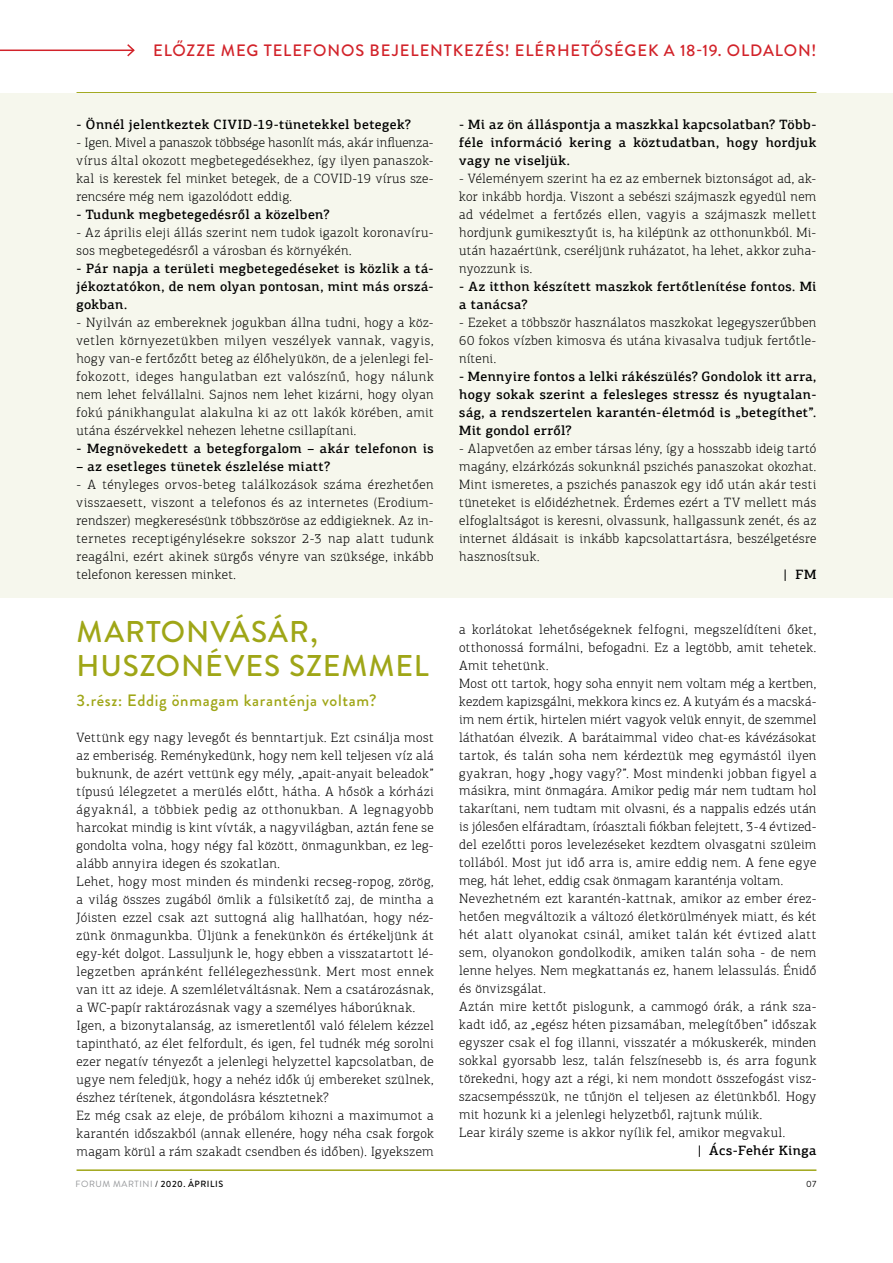
<style>
.page{position:relative;width:893px;height:1263px;background:#fff}
.page>*{position:absolute;margin:0;border:0;box-sizing:border-box;transform-origin:0 0}
.t1{font:500 30px/34.5px "Brandon Grotesque";letter-spacing:.03em;color:#9fa617}
.t2{font:500 16.5px "Brandon Grotesque";letter-spacing:.055em;color:#d2232a}
.t3{font:500 16.5px "Brandon Grotesque";letter-spacing:.04em;color:#9fa617}
.t4{font:300 13.5px/18px "PF Agora Slab Pro";letter-spacing:.03em;color:#000;text-align:justify}
.t5{font:500 13.5px/18px "PF Agora Slab Pro";letter-spacing:.03em;color:#000;text-align:justify}
.t6{font:9px "Brandon Grotesque";letter-spacing:.06em;color:#939598}
.t7{font:9px "Brandon Grotesque";color:#000}
.s1{color:#000}
.s2{font-weight:500;color:#000}
</style>
<div class="page">
<hr style="left:77px;top:92px;width:739px;height:2px;background:#9fa617">
<hr style="left:77px;top:1169px;width:739px;height:2px;background:#9fa617">
<div style="left:0;top:94px;width:893px;height:504px;background:#f6f7ed"></div>
<hr style="left:0;top:50px;width:134px;height:1px;background:#d2232a">
<svg style="left:126px;top:44px;width:9px;height:13px"></svg>
<p class="t2" style="left:153px;top:39px;width:665px">ELŐZZE MEG TELEFONOS BEJELENTKEZÉS! ELÉRHETŐSÉGEK A 18-19. OLDALON!</p>
<p class="t5" style="left:77px;top:116px;width:336px">- Önnél jelentkeztek CIVID-19-tünetekkel betegek?</p>
<p class="t4" style="left:77px;top:134px;width:359px">- Igen. Mivel a panaszok többsége hasonlít más, akár influenza&shy;vírus által okozott megbetegedésekhez, így ilyen panaszok&shy;kal is kerestek fel minket betegek, de a COVID-19 vírus sze&shy;rencsére még nem igazolódott eddig.</p>
<p class="t5" style="left:77px;top:206px;width:255px">- Tudunk megbetegedésről a közelben?</p>
<p class="t4" style="left:77px;top:224px;width:359px">- Az április eleji állás szerint nem tudok igazolt koronavíru&shy;sos megbetegedésről a városban és környékén.</p>
<p class="t5" style="left:77px;top:260px;width:359px">- Pár napja a területi megbetegedéseket is közlik a tá&shy;jékoztatókon, de nem olyan pontosan, mint más orszá&shy;gokban.</p>
<p class="t4" style="left:77px;top:314px;width:359px">- Nyilván az embereknek jogukban állna tudni, hogy a köz&shy;vetlen környezetükben milyen veszélyek vannak, vagyis, hogy van-e fertőzőtt beteg az élőhelyükön, de a jelenlegi fel&shy;fokozott, ideges hangulatban ezt valószínű, hogy nálunk nem lehet felvállalni. Sajnos nem lehet kizárni, hogy olyan fokú pánikhangulat alakulna ki az ott lakók körében, amit utána észérvekkel nehezen lehetne csillapítani.</p>
<p class="t5" style="left:77px;top:440px;width:359px">- Megnövekedett a betegforgalom – akár telefonon is</p>
<p class="t5" style="left:77px;top:458px;width:255px">– az esetleges tünetek észlelése miatt?</p>
<p class="t4" style="left:77px;top:476px;width:359px">- A tényleges orvos-beteg találkozások száma érezhetően visszaesett, viszont a telefonos és az internetes (Erodium&shy;rendszer) megkeresésünk többszöröse az eddigieknek. Az in&shy;ternetes receptigénylésekre sokszor 2-3 nap alatt tudunk reagálni, ezért akinek sürgős vényre van szüksége, inkább telefonon keressen minket.</p>
<h1 class="t1" style="left:77px;top:615px;width:354px">MARTONVÁSÁR,<br>HUSZONÉVES SZEMMEL</h1>
<p class="t3" style="left:77px;top:688px;width:302px">3.rész: Eddig önmagam karanténja voltam?</p>
<p class="t4" style="left:77px;top:728px;width:359px;text-align:left">Vettünk egy nagy levegőt és benntartjuk. Ezt csinálja most az emberiség. Reménykedünk, hogy nem kell teljesen víz alá buknunk, de azért vettünk egy mély, „apait-anyait beleadok” típusú lélegzetet a merülés előtt, hátha. A hősök a kórházi ágyaknál, a többiek pedig az otthonukban. A legnagyobb harcokat mindig is kint vívták, a nagyvilágban, aztán fene se gondolta volna, hogy négy fal között, önmagunkban, ez leg&shy;alább annyira idegen és szokatlan.<br>Lehet, hogy most minden és mindenki recseg-ropog, zörög, a világ összes zugából ömlik a fülsiketítő zaj, de mintha a Jóisten ezzel csak azt suttogná alig hallhatóan, hogy néz&shy;zünk önmagunkba. Üljünk a fenekünkön és értékeljünk át egy-két dolgot. Lassuljunk le, hogy ebben a visszatartott lé&shy;legzetben apránként fellélegezhessünk. Mert most ennek van itt az ideje. A szemléletváltásnak. Nem a csatározásnak, a WC-papír raktározásnak vagy a személyes háborúknak.<br>Igen, a bizonytalanság, az ismeretlentől való félelem kézzel tapintható, az élet felfordult, és igen, fel tudnék még sorolni ezer negatív tényezőt a jelenlegi helyzettel kapcsolatban, de ugye nem feledjük, hogy a nehéz idők új embereket szülnek, észhez térítenek, átgondolásra késztetnek?<br>Ez még csak az eleje, de próbálom kihozni a maximumot a karantén időszakból (annak ellenére, hogy néha csak forgok magam körül a rám szakadt csendben és időben). Igyekszem</p>
<p class="t5" style="left:459px;top:115px;width:359px">- Mi az ön álláspontja a maszkkal kapcsolatban? Több&shy;féle információ kering a köztudatban, hogy hordjuk vagy ne viseljük.</p>
<p class="t4" style="left:459px;top:170px;width:359px">- Véleményem szerint ha ez az embernek biztonságot ad, ak&shy;kor inkább hordja. Viszont a sebészi szájmaszk egyedül nem ad védelmet a fertőzés ellen, vagyis a szájmaszk mellett hordjunk gumikesztyűt is, ha kilépünk az otthonunkból. Mi&shy;után hazaértünk, cseréljünk ruházatot, ha lehet, akkor zuha&shy;nyozzunk is.</p>
<p class="t5" style="left:459px;top:277px;width:359px">- Az itthon készített maszkok fertőtlenítése fontos. Mi a tanácsa?</p>
<p class="t4" style="left:459px;top:314px;width:359px">- Ezeket a többször használatos maszkokat legegyszerűbben 60 fokos vízben kimosva és utána kivasalva tudjuk fertőtle&shy;níteni.</p>
<p class="t5" style="left:459px;top:367px;width:359px">- Mennyire fontos a lelki rákészülés? Gondolok itt arra, hogy sokak szerint a felesleges stressz és nyugtalan&shy;ság, a rendszertelen karantén-életmód is „betegíthet”.<br>Mit gondol erről?</p>
<p class="t4" style="left:459px;top:440px;width:359px">- Alapvetően az ember társas lény, így a hosszabb ideig tartó magány, elzárkózás sokunknál pszichés panaszokat okozhat.<br>Mint ismeretes, a pszichés panaszok egy idő után akár testi tüneteket is előidézhetnek. Érdemes ezért a TV mellett más elfoglaltságot is keresni, olvassunk, hallgassunk zenét, és az internet áldásait is inkább kapcsolattartásra, beszélgetésre hasznosítsuk.</p>
<p class="t5" style="left:783px;top:565px;width:35px">| FM</p>
<p class="t4" style="left:459px;top:620px;width:359px;text-align:left">a korlátokat lehetőségeknek felfogni, megszelídíteni őket, otthonossá formálni, befogadni. Ez a legtöbb, amit tehetek.<br>Amit tehetünk.<br>Most ott tartok, hogy soha ennyit nem voltam még a kertben, kezdem kapizsgálni, mekkora kincs ez. A kutyám és a macská&shy;im nem értik, hirtelen miért vagyok velük ennyit, de szemmel láthatóan élvezik. A barátaimmal video chat-es kávézásokat tartok, és talán soha nem kérdeztük meg egymástól ilyen gyakran, hogy „hogy vagy?”. Most mindenki jobban figyel a másikra, mint önmagára. Amikor pedig már nem tudtam hol takarítani, nem tudtam mit olvasni, és a nappalis edzés után is jólesően elfáradtam, íróasztali fiókban felejtett, 3-4 évtized&shy;del ezelőtti poros levelezéseket kezdtem olvasgatni szüleim tollából. Most jut idő arra is, amire eddig nem. A fene egye meg, hát lehet, eddig csak önmagam karanténja voltam.<br>Nevezhetném ezt karantén-kattnak, amikor az ember érez&shy;hetően megváltozik a változó életkörülmények miatt, és két hét alatt olyanokat csinál, amiket talán két évtized alatt sem, olyanokon gondolkodik, amiken talán soha - de nem lenne helyes. Nem megkattanás ez, hanem lelassulás. Énidő és önvizsgálat.<br>Aztán mire kettőt pislogunk, a cammogó órák, a ránk sza&shy;kadt idő, az „egész héten pizsamában, melegítőben” időszak egyszer csak el fog illanni, visszatér a mókuskerék, minden sokkal gyorsabb lesz, talán felszínesebb is, és arra fogunk törekedni, hogy azt a régi, ki nem mondott összefogást vis - szacsempésszük, ne tűnjön el teljesen az életünkből. Hogy mit hozunk ki a jelenlegi helyzetből, rajtunk múlik.<br>Lear király szeme is akkor nyílik fel, amikor megvakul.</p>
<p class="t5" style="left:698px;top:1142px;width:120px">| Ács-Fehér Kinga</p>
<p class="t6" style="left:76px;top:1177px;width:149px">FORUM MARTINI <span class="s1">/</span> <span class="s2">2020. ÁPRILIS</span></p>
<p class="t7" style="left:806px;top:1177px;width:12px">07</p>
</div>
